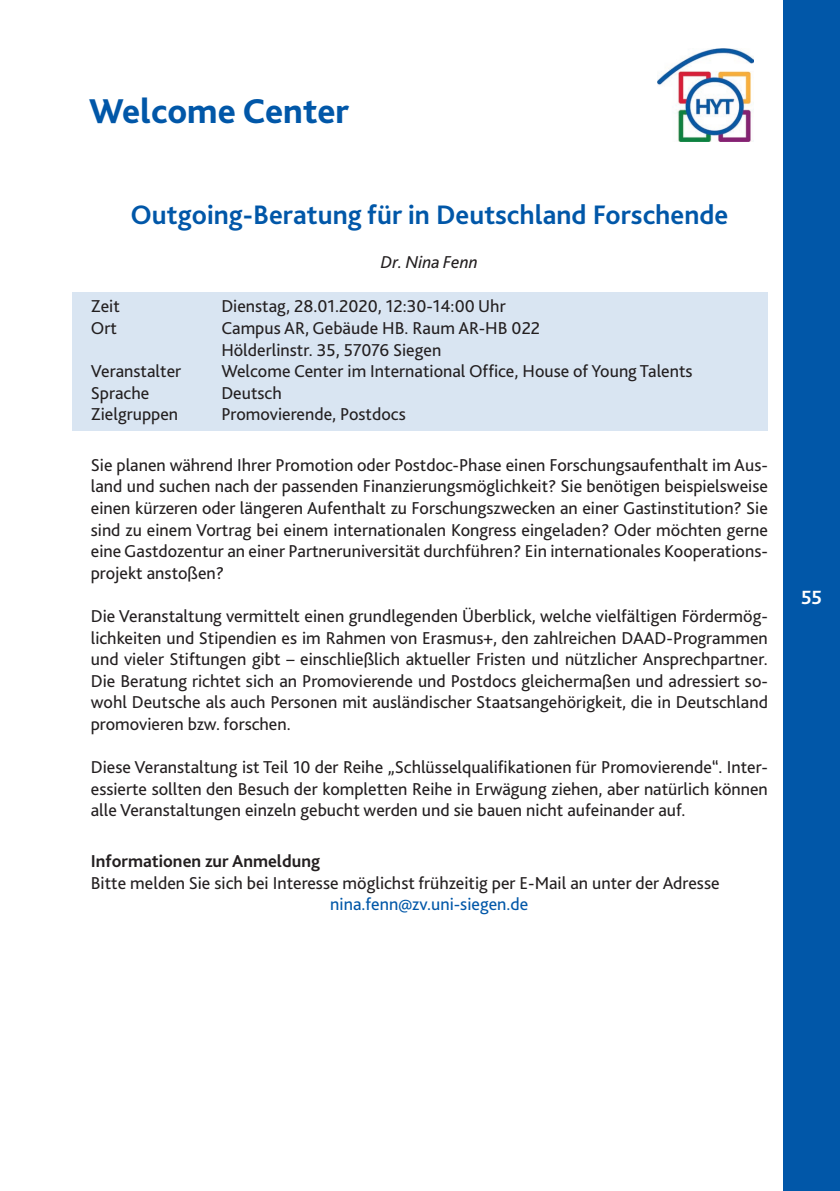
<style>
.page{position:relative;width:840px;height:1191px;background:#fff}
.page>*{position:absolute;margin:0;border:0;box-sizing:border-box;transform-origin:0 0}
.t1{font:800 36px "Bliss 2";color:#0157a8}
.t2{font:700 28px "Bliss 2";color:#0157a8}
.t3{font:700 20px "Bliss 2";color:#fff}
.t4{font:18px/21.6px "Bliss 2";color:#231f20;text-align:justify}
.t5{font:18px "Bliss 2";color:#0157a8}
.t6{font:700 18px "Bliss 2";color:#231f20}
.t7{font:italic 18px "Bliss 2";color:#231f20}
</style>
<div class="page">
<div style="left:782px;top:0;width:57px;height:1191px;background:#0157a8"></div>
<img style="left:657px;top:48px;width:96px;height:94px">
<div style="left:72px;top:292px;width:695px;height:139px;background:#d9e5f2"></div>
<h1 class="t1" style="left:89px;top:89px;width:261px">Welcome Center</h1>
<h2 class="t2" style="left:130px;top:197px;width:599px">Outgoing-Beratung für in Deutschland Forschende</h2>
<p class="t7" style="left:381px;top:251px;width:98px">Dr. Nina Fenn</p>
<p class="t4" style="left:91px;top:295px;width:31px">Zeit</p>
<p class="t4" style="left:221px;top:295px;width:286px">Dienstag, 28.01.2020, 12:30-14:00 Uhr</p>
<p class="t4" style="left:91px;top:317px;width:28px">Ort</p>
<p class="t4" style="left:221px;top:317px;width:320px">Campus AR, Gebäude HB. Raum AR-HB 022<br>Hölderlinstr. 35, 57076 Siegen</p>
<p class="t4" style="left:91px;top:360px;width:92px">Veranstalter</p>
<p class="t4" style="left:221px;top:360px;width:472px">Welcome Center im International Office, House of Young Talents</p>
<p class="t4" style="left:91px;top:381px;width:60px">Sprache</p>
<p class="t4" style="left:221px;top:381px;width:62px">Deutsch</p>
<p class="t4" style="left:91px;top:403px;width:89px">Zielgruppen</p>
<p class="t4" style="left:221px;top:403px;width:186px">Promovierende, Postdocs</p>
<p class="t4" style="left:91px;top:453px;width:678px">Sie planen während Ihrer Promotion oder Postdoc-Phase einen Forschungsaufenthalt im Aus&shy;land und suchen nach der passenden Finanzierungsmöglichkeit? Sie benötigen beispielsweise einen kürzeren oder längeren Aufenthalt zu Forschungszwecken an einer Gastinstitution? Sie sind zu einem Vortrag bei einem internationalen Kongress eingeladen? Oder möchten gerne eine Gastdozentur an einer Partneruniversität durchführen? Ein internationales Kooperations&shy;projekt anstoßen?</p>
<p class="t4" style="left:91px;top:605px;width:678px">Die Veranstaltung vermittelt einen grundlegenden Überblick, welche vielfältigen Fördermög&shy;lichkeiten und Stipendien es im Rahmen von Erasmus+, den zahlreichen DAAD-Programmen und vieler Stiftungen gibt – einschließlich aktueller Fristen und nützlicher Ansprechpartner.<br>Die Beratung richtet sich an Promovierende und Postdocs gleichermaßen und adressiert so&shy;wohl Deutsche als auch Personen mit ausländischer Staatsangehörigkeit, die in Deutschland promovieren bzw. forschen.</p>
<p class="t4" style="left:91px;top:756px;width:678px">Diese Veranstaltung ist Teil 10 der Reihe „Schlüsselqualifikationen für Promovierende“. Inter&shy;essierte sollten den Besuch der kompletten Reihe in Erwägung ziehen, aber natürlich können alle Veranstaltungen einzeln gebucht werden und sie bauen nicht aufeinander auf.</p>
<p class="t6" style="left:91px;top:849px;width:231px">Informationen zur Anmeldung</p>
<p class="t4" style="left:91px;top:871px;width:630px">Bitte melden Sie sich bei Interesse möglichst frühzeitig per E-Mail an unter der Adresse</p>
<p class="t5" style="left:330px;top:893px;width:199px">nina.fenn@zv.uni-siegen.de</p>
<p class="t3" style="left:800px;top:585px;width:23px">55</p>
</div>
